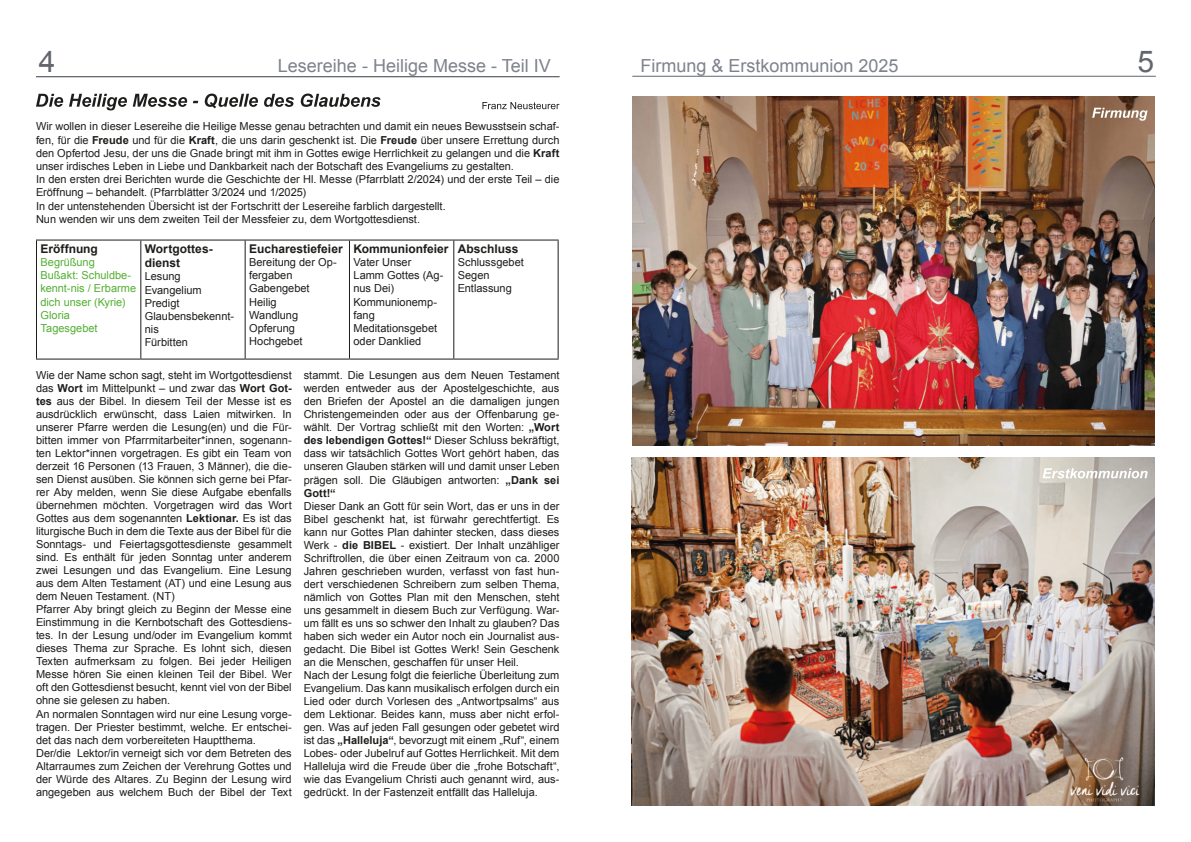
<style>
.page{position:relative;width:1191px;height:842px;background:#fff}
.page>*{position:absolute;margin:0;border:0;box-sizing:border-box;transform-origin:0 0}
.t1{font:30px "Arial";color:#63666e}
.t2{font:18px "Arial";color:#7e828c}
.t3{font:700 12px/14.4px "Arial";color:#1d1d1b}
.t4{font:11px/13px "Arial";color:#1d1d1b}
.t5{font:11px/13.2px "Arial";color:#53af32}
.s1{font-weight:700}
</style>
<div class="page">
<hr style="left:632px;top:76px;width:523px;height:1px;background:#63666e">
<hr style="left:36px;top:76px;width:523px;height:1px;background:#63666e">
<img style="left:632px;top:97px;width:522px;height:348px">
<hr style="left:36px;top:240px;width:105px;height:1px;background:#1d1d1b">
<hr style="left:36px;top:241px;width:1px;height:118px;background:#1d1d1b">
<hr style="left:141px;top:240px;width:104px;height:1px;background:#1d1d1b">
<hr style="left:140px;top:241px;width:1px;height:118px;background:#1d1d1b">
<hr style="left:245px;top:240px;width:104px;height:1px;background:#1d1d1b">
<hr style="left:245px;top:241px;width:1px;height:118px;background:#1d1d1b">
<hr style="left:349px;top:240px;width:105px;height:1px;background:#1d1d1b">
<hr style="left:349px;top:241px;width:1px;height:118px;background:#1d1d1b">
<hr style="left:454px;top:240px;width:104px;height:1px;background:#1d1d1b">
<hr style="left:453px;top:241px;width:1px;height:118px;background:#1d1d1b">
<hr style="left:557px;top:241px;width:1px;height:118px;background:#1d1d1b">
<hr style="left:36px;top:359px;width:105px;height:1px;background:#1d1d1b">
<hr style="left:141px;top:359px;width:104px;height:1px;background:#1d1d1b">
<hr style="left:245px;top:359px;width:104px;height:1px;background:#1d1d1b">
<hr style="left:349px;top:359px;width:105px;height:1px;background:#1d1d1b">
<hr style="left:454px;top:359px;width:104px;height:1px;background:#1d1d1b">
<svg style="left:482px;top:102px;width:77px;height:7px"></svg>
<img style="left:631px;top:457px;width:524px;height:349px">
<svg style="left:1042px;top:468px;width:105px;height:10px"></svg>
<svg style="left:1092px;top:108px;width:55px;height:13px"></svg>
<svg style="left:36px;top:94px;width:345px;height:16px"></svg>
<h1 class="t1" style="left:39px;top:50px;width:18px">4</h1>
<h1 class="t1" style="left:1137px;top:50px;width:18px">5</h1>
<h2 class="t2" style="left:640px;top:58px;width:260px">Firmung &amp; Erstkommunion 2025</h2>
<h2 class="t2" style="left:278px;top:58px;width:274px">Lesereihe - Heilige Messe - Teil IV</h2>
<p class="t4" style="left:36px;top:121px;width:525px">Wir wollen in dieser Lesereihe die Heilige Messe genau betrachten und damit ein neues Bewusstsein schaf&shy;fen, für die <span class="s1">Freude</span> und für die <span class="s1">Kraft</span>, die uns darin geschenkt ist. Die <span class="s1">Freude</span> über unsere Errettung durch den Opfertod Jesu, der uns die Gnade bringt mit ihm in Gottes ewige Herrlichkeit zu gelangen und die <span class="s1">Kraft </span>unser irdisches Leben in Liebe und Dankbarkeit nach der Botschaft des Evangeliums zu gestalten.<br>In den ersten drei Berichten wurde die Geschichte der Hl. Messe (Pfarrblatt 2/2024) und der erste Teil – die Eröffnung – behandelt. (Pfarrblätter 3/2024 und 1/2025)<br>In der untenstehenden Übersicht ist der Fortschritt der Lesereihe farblich dargestellt.<br>Nun wenden wir uns dem zweiten Teil der Messfeier zu, dem Wortgottesdienst.</p>
<p class="t3" style="left:40px;top:242px;width:59px">Eröffnung</p>
<p class="t5" style="left:40px;top:257px;width:97px">Begrüßung<br>Bußakt: Schuldbe&shy;kennt-nis / Erbarme dich unser (Kyrie)<br>Gloria<br>Tagesgebet</p>
<p class="t3" style="left:249px;top:242px;width:95px">Eucharestiefeier</p>
<p class="t4" style="left:249px;top:257px;width:89px">Bereitung der Op&shy;fergaben<br>Gabengebet<br>Heilig<br>Wandlung<br>Opferung<br>Hochgebet</p>
<p class="t3" style="left:353px;top:242px;width:96px">Kommunionfeier</p>
<p class="t4" style="left:353px;top:257px;width:92px">Vater Unser<br>Lamm Gottes (Ag&shy;nus Dei)<br>Kommunionemp&shy;fang<br>Meditationsgebet oder Danklied</p>
<p class="t3" style="left:145px;top:242px;width:69px">Wortgottes&shy;dienst</p>
<p class="t4" style="left:145px;top:271px;width:91px">Lesung<br>Evangelium<br>Predigt<br>Glaubensbekennt&shy;nis<br>Fürbitten</p>
<p class="t3" style="left:458px;top:242px;width:62px">Abschluss</p>
<p class="t4" style="left:458px;top:257px;width:67px">Schlussgebet<br>Segen<br>Entlassung</p>
<p class="t4" style="left:36px;top:370px;width:257px">Wie der Name schon sagt, steht im Wortgottesdienst das <span class="s1">Wort</span> im Mittelpunkt – und zwar das <span class="s1">Wort Got&shy;tes</span> aus der Bibel. In diesem Teil der Messe ist es ausdrücklich erwünscht, dass Laien mitwirken. In unserer Pfarre werden die Lesung(en) und die Für&shy;bitten immer von Pfarrmitarbeiter*innen, sogenann&shy;ten Lektor*innen vorgetragen. Es gibt ein Team von derzeit 16 Personen (13 Frauen, 3 Männer), die die&shy;sen Dienst ausüben. Sie können sich gerne bei Pfar&shy;rer Aby melden, wenn Sie diese Aufgabe ebenfalls übernehmen möchten. Vorgetragen wird das Wort Gottes aus dem sogenannten <span class="s1">Lektionar.</span> Es ist das liturgische Buch in dem die Texte aus der Bibel für die Sonntags- und Feiertagsgottesdienste gesammelt sind. Es enthält für jeden Sonntag unter anderem zwei Lesungen und das Evangelium. Eine Lesung aus dem Alten Testament (AT) und eine Lesung aus dem Neuen Testament. (NT)<br>Pfarrer Aby bringt gleich zu Beginn der Messe eine Einstimmung in die Kernbotschaft des Gottesdiens&shy;tes. In der Lesung und/oder im Evangelium kommt dieses Thema zur Sprache. Es lohnt sich, diesen Texten aufmerksam zu folgen. Bei jeder Heiligen Messe hören Sie einen kleinen Teil der Bibel. Wer oft den Gottesdienst besucht, kennt viel von der Bibel ohne sie gelesen zu haben.<br>An normalen Sonntagen wird nur eine Lesung vorge&shy;tragen. Der Priester bestimmt, welche. Er entschei&shy;det das nach dem vorbereiteten Hauptthema.<br>Der/die Lektor/in verneigt sich vor dem Betreten des Altarraumes zum Zeichen der Verehrung Gottes und der Würde des Altares. Zu Beginn der Lesung wird angegeben aus welchem Buch der Bibel der Text</p>
<p class="t4" style="left:304px;top:370px;width:257px;text-align:justify">stammt. Die Lesungen aus dem Neuen Testament werden entweder aus der Apostelgeschichte, aus den Briefen der Apostel an die damaligen jungen Christengemeinden oder aus der Offenbarung ge&shy;wählt. Der Vortrag schließt mit den Worten: <span class="s1">„Wort des lebendigen Gottes!“</span> Dieser Schluss bekräftigt, dass wir tatsächlich Gottes Wort gehört haben, das unseren Glauben stärken will und damit unser Leben prägen soll. Die Gläubigen antworten: <span class="s1">„Dank sei Gott!“</span></p>
<p class="t4" style="left:304px;top:500px;width:257px">Dieser Dank an Gott für sein Wort, das er uns in der Bibel geschenkt hat, ist fürwahr gerechtfertigt. Es kann nur Gottes Plan dahinter stecken, dass dieses Werk - <span class="s1">die BIBEL</span> - existiert. Der Inhalt unzähliger Schriftrollen, die über einen Zeitraum von ca. 2000<br>Jahren geschrieben wurden, verfasst von fast hun&shy;dert verschiedenen Schreibern zum selben Thema, nämlich von Gottes Plan mit den Menschen, steht uns gesammelt in diesem Buch zur Verfügung. War&shy;um fällt es uns so schwer den Inhalt zu glauben? Das haben sich weder ein Autor noch ein Journalist aus&shy;gedacht. Die Bibel ist Gottes Werk! Sein Geschenk an die Menschen, geschaffen für unser Heil.<br>Nach der Lesung folgt die feierliche Überleitung zum Evangelium. Das kann musikalisch erfolgen durch ein Lied oder durch Vorlesen des „Antwortpsalms“ aus dem Lektionar. Beides kann, muss aber nicht erfol&shy;gen. Was auf jeden Fall gesungen oder gebetet wird ist das <span class="s1">„Halleluja“</span>, bevorzugt mit einem „Ruf“, einem Lobes- oder Jubelruf auf Gottes Herrlichkeit. Mit dem Halleluja wird die Freude über die „frohe Botschaft“, wie das Evangelium Christi auch genannt wird, aus&shy;gedrückt. In der Fastenzeit entfällt das Halleluja.</p>
</div>
